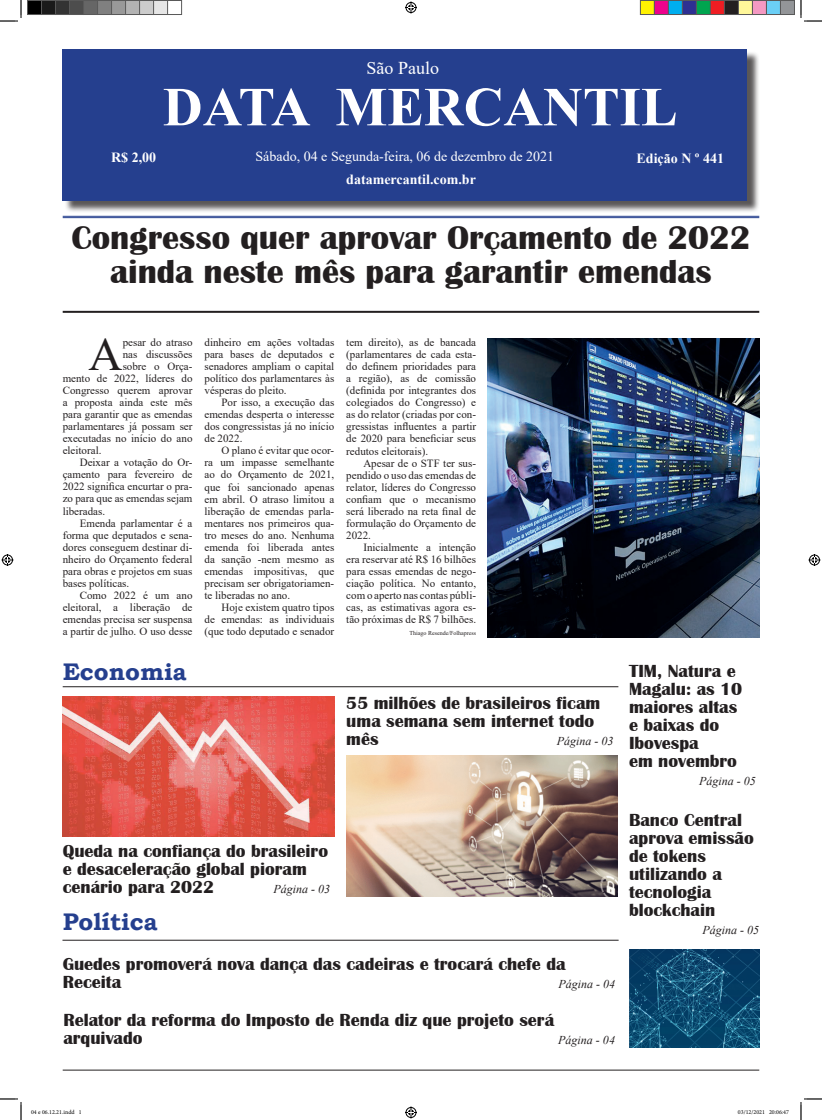
<style>
.page{position:relative;width:822px;height:1120px;background:#fff}
.page>*{position:absolute;margin:0;border:0;box-sizing:border-box;transform-origin:0 0}
.t1{font:700 55px "Times New Roman";color:#fff}
.t2{font:47.2px "Times New Roman";color:#231f20}
.t3{font:700 34px/34px "Britannic";color:#231f20;text-align:center}
.t4{font:700 24px "Bookman Old Style";color:#253f8e}
.t5{font:700 18px/18px "Britannic";color:#231f20}
.t6{font:18px "Times New Roman";color:#fff}
.t7{font:14px "Times New Roman";color:#fff}
.t8{font:700 14px "Times New Roman";color:#fff}
.t9{font:italic 12px "Times New Roman";color:#231f20}
.t10{font:11px/12px "Times New Roman";color:#231f20;text-align:justify}
.t11{font:6px "Minion Pro";color:#000}
.t12{font:6px "Times New Roman";color:#231f20}
</style>
<div class="page">
<div style="left:64px;top:51px;width:695px;height:162px;background:#231f20;opacity:.75"></div>
<div style="left:63px;top:49px;width:684px;height:152px;background:#253f8e"></div>
<hr style="left:63px;top:216px;width:696px;height:1px;background:#253f8e">
<hr style="left:63px;top:217px;width:696px;height:1px;background:#253f8e">
<hr style="left:63px;top:1069px;width:696px;height:1px;background:#231f20">
<hr style="left:63px;top:311px;width:696px;height:2px;background:#231f20">
<hr style="left:63px;top:686px;width:555px;height:1px;background:#231f20">
<hr style="left:62px;top:939px;width:556px;height:1px;background:#231f20">
<img style="left:487px;top:338px;width:272px;height:299px">
<img style="left:63px;top:696px;width:271px;height:140px">
<img style="left:346px;top:755px;width:271px;height:140px">
<img style="left:629px;top:949px;width:130px;height:98px">
<svg style="left:0;top:0;width:22px;height:22px"></svg>
<svg style="left:0;top:1098px;width:22px;height:21px"></svg>
<svg style="left:800px;top:0;width:22px;height:22px"></svg>
<svg style="left:800px;top:1098px;width:22px;height:21px"></svg>
<svg style="left:405px;top:2px;width:12px;height:12px"></svg>
<svg style="left:405px;top:1106px;width:12px;height:12px"></svg>
<svg style="left:2px;top:554px;width:12px;height:12px"></svg>
<svg style="left:808px;top:554px;width:12px;height:12px"></svg>
<div style="left:28px;top:1px;width:14px;height:14px;background:#000"></div>
<div style="left:27px;top:0;width:15px;height:15px;border:1px solid #595959"></div>
<div style="left:42px;top:1px;width:14px;height:14px;background:#1a1a1a"></div>
<div style="left:41px;top:0;width:15px;height:15px;border:1px solid #595959"></div>
<div style="left:56px;top:1px;width:14px;height:14px;background:#333"></div>
<div style="left:55px;top:0;width:15px;height:15px;border:1px solid #595959"></div>
<div style="left:70px;top:1px;width:14px;height:14px;background:#4d4d4d"></div>
<div style="left:69px;top:0;width:15px;height:15px;border:1px solid #595959"></div>
<div style="left:84px;top:1px;width:14px;height:14px;background:#666"></div>
<div style="left:83px;top:0;width:15px;height:15px;border:1px solid #595959"></div>
<div style="left:98px;top:1px;width:14px;height:14px;background:#808080"></div>
<div style="left:97px;top:0;width:15px;height:15px;border:1px solid #595959"></div>
<div style="left:112px;top:1px;width:14px;height:14px;background:#999"></div>
<div style="left:111px;top:0;width:15px;height:15px;border:1px solid #595959"></div>
<div style="left:126px;top:1px;width:14px;height:14px;background:#b3b3b3"></div>
<div style="left:125px;top:0;width:15px;height:15px;border:1px solid #595959"></div>
<div style="left:140px;top:1px;width:14px;height:14px;background:#ccc"></div>
<div style="left:139px;top:0;width:15px;height:15px;border:1px solid #595959"></div>
<div style="left:154px;top:1px;width:14px;height:14px;background:#e6e6e6"></div>
<div style="left:153px;top:0;width:15px;height:15px;border:1px solid #595959"></div>
<div style="left:167px;top:0;width:15px;height:15px;border:1px solid #595959"></div>
<div style="left:640px;top:1px;width:14px;height:14px;background:#fff101"></div>
<div style="left:640px;top:0;width:15px;height:15px;border:1px solid #595959"></div>
<div style="left:654px;top:1px;width:14px;height:14px;background:#ed028c"></div>
<div style="left:654px;top:0;width:15px;height:15px;border:1px solid #595959"></div>
<div style="left:668px;top:1px;width:14px;height:14px;background:#00aeef"></div>
<div style="left:668px;top:0;width:15px;height:15px;border:1px solid #595959"></div>
<div style="left:682px;top:1px;width:14px;height:14px;background:#2e3092"></div>
<div style="left:682px;top:0;width:15px;height:15px;border:1px solid #595959"></div>
<div style="left:696px;top:1px;width:14px;height:14px;background:#00a54f"></div>
<div style="left:696px;top:0;width:15px;height:15px;border:1px solid #595959"></div>
<div style="left:710px;top:1px;width:14px;height:14px;background:#ee1d23"></div>
<div style="left:710px;top:0;width:15px;height:15px;border:1px solid #595959"></div>
<div style="left:724px;top:1px;width:14px;height:14px;background:#231f20"></div>
<div style="left:724px;top:0;width:15px;height:15px;border:1px solid #595959"></div>
<div style="left:738px;top:1px;width:14px;height:14px;background:#fff79a"></div>
<div style="left:738px;top:0;width:15px;height:15px;border:1px solid #595959"></div>
<div style="left:752px;top:1px;width:14px;height:14px;background:#f499c2"></div>
<div style="left:752px;top:0;width:15px;height:15px;border:1px solid #595959"></div>
<div style="left:766px;top:1px;width:14px;height:14px;background:#6bcff6"></div>
<div style="left:766px;top:0;width:15px;height:15px;border:1px solid #595959"></div>
<div style="left:780px;top:1px;width:14px;height:14px;background:#939598"></div>
<div style="left:780px;top:0;width:15px;height:15px;border:1px solid #595959"></div>
<h3 class="t6" style="left:366px;top:56px;width:74px">São Paulo</h3>
<h1 class="t1" style="left:163px;top:67px;width:516px">DATA MERCANTIL</h1>
<p class="t8" style="left:111px;top:147px;width:47px">R$ 2,00</p>
<p class="t7" style="left:255px;top:146px;width:300px">Sábado, 04 e Segunda-feira, 06 de dezembro de 2021</p>
<p class="t8" style="left:636px;top:148px;width:89px">Edição N º 441</p>
<p class="t8" style="left:346px;top:169px;width:131px">datamercantil.com.br</p>
<h3 class="t3" style="left:71px;top:221px;width:680px">Congresso quer aprovar Orçamento de 2022 ainda neste mês para garantir emendas</h3>
<h2 class="t2" style="left:89px;top:321px;width:36px">A</h2>
<p class="t10" style="left:123px;top:336px;width:71px">pesar do atraso</p>
<p class="t10" style="left:123px;top:348px;width:71px">nas discussões</p>
<p class="t10" style="left:123px;top:360px;width:71px">sobre o Orça-</p>
<p class="t10" style="left:63px;top:372px;width:131px">mento de 2022, líderes do</p>
<p class="t10" style="left:63px;top:384px;width:131px">Congresso querem aprovar</p>
<p class="t10" style="left:63px;top:396px;width:131px">a proposta ainda este mês</p>
<p class="t10" style="left:63px;top:408px;width:131px">para garantir que as emendas</p>
<p class="t10" style="left:63px;top:420px;width:131px">parlamentares já possam ser</p>
<p class="t10" style="left:63px;top:432px;width:131px">executadas no início do ano</p>
<p class="t10" style="left:63px;top:444px;width:40px">eleitoral.</p>
<p class="t10" style="left:80px;top:456px;width:114px">Deixar a votação do Or-</p>
<p class="t10" style="left:63px;top:468px;width:131px">çamento para fevereiro de</p>
<p class="t10" style="left:63px;top:480px;width:131px">2022 significa encurtar o pra-</p>
<p class="t10" style="left:63px;top:492px;width:131px">zo para que as emendas sejam</p>
<p class="t10" style="left:63px;top:504px;width:44px">liberadas.</p>
<p class="t10" style="left:80px;top:516px;width:114px">Emenda parlamentar é a</p>
<p class="t10" style="left:63px;top:528px;width:131px">forma que deputados e sena-</p>
<p class="t10" style="left:63px;top:540px;width:131px">dores conseguem destinar di-</p>
<p class="t10" style="left:63px;top:552px;width:131px">nheiro do Orçamento federal</p>
<p class="t10" style="left:63px;top:564px;width:131px">para obras e projetos em suas</p>
<p class="t10" style="left:63px;top:576px;width:68px">bases políticas.</p>
<p class="t10" style="left:80px;top:588px;width:114px">Como 2022 é um ano</p>
<p class="t10" style="left:63px;top:600px;width:131px">eleitoral, a liberação de</p>
<p class="t10" style="left:63px;top:612px;width:131px">emendas precisa ser suspensa</p>
<p class="t10" style="left:63px;top:624px;width:131px">a partir de julho. O uso desse</p>
<h3 class="t4" style="left:63px;top:654px;width:125px">Economia</h3>
<p class="t10" style="left:204px;top:336px;width:131px">dinheiro em ações voltadas para bases de deputados e senadores ampliam o capital político dos parlamentares às vésperas do pleito.</p>
<p class="t10" style="left:204px;top:396px;width:131px;text-indent:17px">Por isso, a execução das emendas desperta o interesse dos congressistas já no início de 2022.</p>
<p class="t10" style="left:204px;top:444px;width:131px;text-indent:17px">O plano é evitar que ocor&shy;ra um impasse semelhante ao do Orçamento de 2021, que foi sancionado apenas em abril. O atraso limitou a liberação de emendas parla&shy;mentares nos primeiros qua&shy;tro meses do ano. Nenhuma emenda foi liberada antes da sanção -nem mesmo as emendas impositivas, que precisam ser obrigatoriamen&shy;te liberadas no ano.</p>
<p class="t10" style="left:204px;top:600px;width:131px;text-indent:17px">Hoje existem quatro tipos de emendas: as individuais (que todo deputado e senador</p>
<p class="t10" style="left:346px;top:336px;width:131px">tem direito), as de bancada (parlamentares de cada esta&shy;do definem prioridades para a região), as de comissão (definida por integrantes dos colegiados do Congresso) e as do relator (criadas por con&shy;gressistas influentes a partir de 2020 para beneficiar seus redutos eleitorais).</p>
<p class="t10" style="left:346px;top:456px;width:131px;text-indent:17px">Apesar de o STF ter sus&shy;pendido o uso das emendas de relator, líderes do Congresso confiam que o mecanismo será liberado na reta final de formulação do Orçamento de 2022.</p>
<p class="t10" style="left:346px;top:540px;width:131px;text-indent:17px">Inicialmente a intenção era reservar até R$ 16 bilhões para essas emendas de nego&shy;ciação política. No entanto, com o aperto nas contas públi&shy;cas, as estimativas agora es&shy;tão próximas de R$ 7 bilhões.</p>
<p class="t12" style="left:409px;top:628px;width:68px">Thiago Resende/Folhapress</p>
<h3 class="t5" style="left:346px;top:693px;width:255px">55 milhões de brasileiros ficam uma semana sem internet todo mês</h3>
<p class="t9" style="left:557px;top:732px;width:58px">Página - 03</p>
<h3 class="t5" style="left:63px;top:842px;width:267px">Queda na confiança do brasileiro e desaceleração global pioram cenário para 2022</h3>
<p class="t9" style="left:273px;top:880px;width:58px">Página - 03</p>
<h3 class="t4" style="left:63px;top:904px;width:97px">Política</h3>
<h3 class="t5" style="left:63px;top:955px;width:504px">Guedes promoverá nova dança das cadeiras e trocará chefe da<br>Receita</h3>
<p class="t9" style="left:558px;top:975px;width:58px">Página - 04</p>
<h3 class="t5" style="left:63px;top:1010px;width:492px">Relator da reforma do Imposto de Renda diz que projeto será arquivado</h3>
<p class="t9" style="left:558px;top:1031px;width:58px">Página - 04</p>
<h3 class="t5" style="left:629px;top:662px;width:115px">TIM, Natura e<br>Magalu: as 10 maiores altas e baixas do<br>Ibovespa<br>em novembro</h3>
<p class="t9" style="left:699px;top:772px;width:58px">Página - 05</p>
<h3 class="t5" style="left:629px;top:810px;width:126px">Banco Central aprova emissão de tokens utilizando a tecnologia blockchain</h3>
<p class="t9" style="left:702px;top:921px;width:58px">Página - 05</p>
<p class="t11" style="left:31px;top:1107px;width:52px">04 e 06.12.21.indd 1</p>
<p class="t11" style="left:738px;top:1107px;width:53px">03/12/2021 20:06:47</p>
</div>
